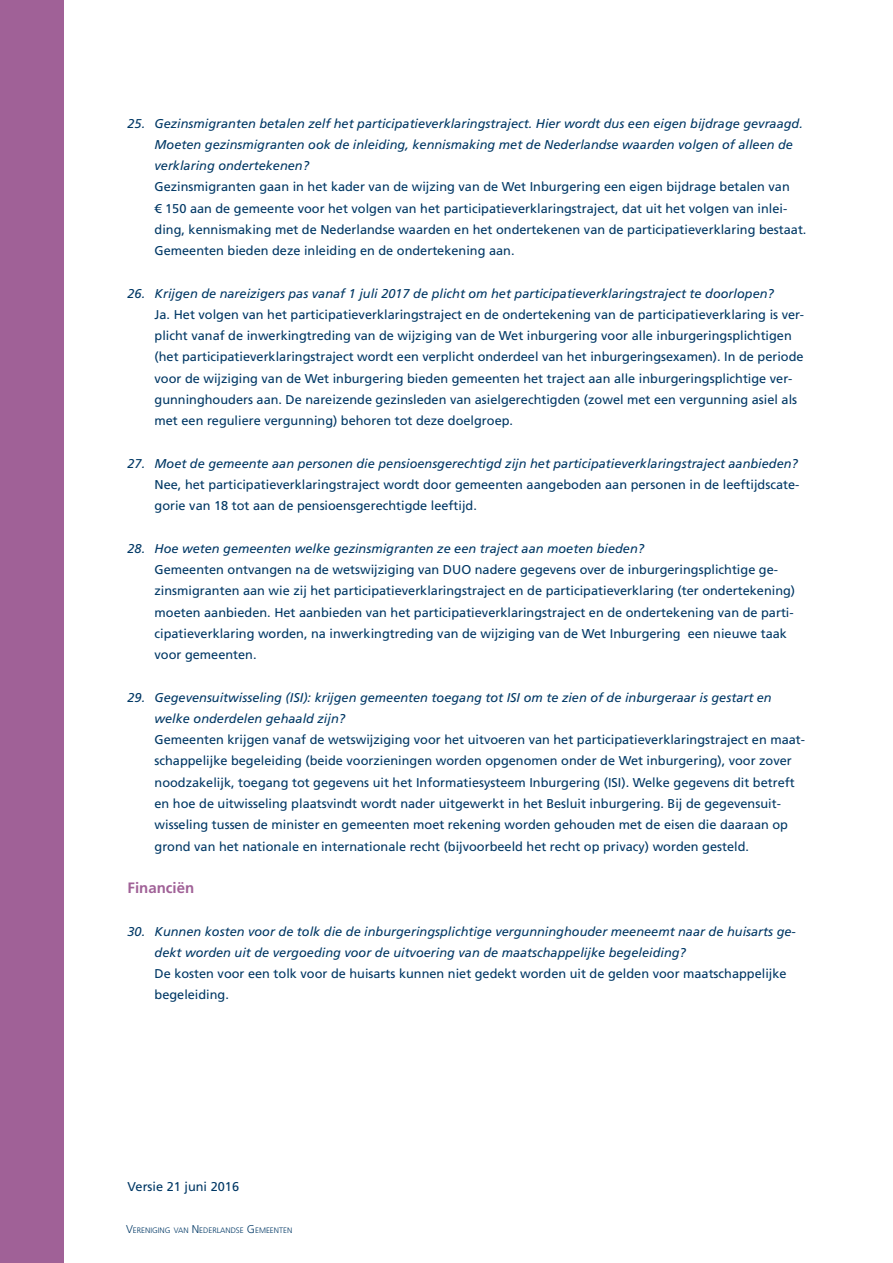
<style>
.page{position:relative;width:893px;height:1263px;background:#fff}
.page>*{position:absolute;margin:0;border:0;box-sizing:border-box;transform-origin:0 0}
._003_Tussenkop_1___1{font:700 15px "Frutiger LT Std";color:#a06197}
._005_Broodtekst___ta{font:12.75px/21.3px "Frutiger LT Std";color:#003865}
.t1{font:italic 12.75px/21.3px "Frutiger LT Std";color:#003865}
._004_Broodtekst___8{font:12.75px "Frutiger LT Std";color:#003865}
.t2{font:300 7.8px "Frutiger LT Std";color:#003865}
.s1{font-size:11.25px}
</style>
<div class="page">
<div style="left:0;top:0;width:64px;height:1263px;background:#a06197"></div>
<p class="t1" style="left:155px;top:113px;width:650px;text-indent:-27px">25. Gezinsmigranten betalen zelf het participatieverklaringstraject. Hier wordt dus een eigen bijdrage gevraagd.<br>Moeten gezinsmigranten ook de inleiding, kennismaking met de Nederlandse waarden volgen of alleen de verklaring ondertekenen?</p>
<p class="_005_Broodtekst___ta" style="left:155px;top:176px;width:653px">Gezinsmigranten gaan in het kader van de wijzing van de Wet Inburgering een eigen bijdrage betalen van<br>€ 150 aan de gemeente voor het volgen van het participatieverklaringstraject, dat uit het volgen van inlei&shy;ding, kennismaking met de Nederlandse waarden en het ondertekenen van de participatieverklaring bestaat.<br>Gemeenten bieden deze inleiding en de ondertekening aan.</p>
<p class="t1" style="left:128px;top:283px;width:648px">26. Krijgen de nareizigers pas vanaf 1 juli 2017 de plicht om het participatieverklaringstraject te doorlopen?</p>
<p class="_005_Broodtekst___ta" style="left:155px;top:304px;width:651px">Ja. Het volgen van het participatieverklaringstraject en de ondertekening van de participatieverklaring is ver&shy;plicht vanaf de inwerkingtreding van de wijziging van de Wet inburgering voor alle inburgeringsplichtigen (het participatieverklaringstraject wordt een verplicht onderdeel van het inburgeringsexamen). In de periode voor de wijziging van de Wet inburgering bieden gemeenten het traject aan alle inburgeringsplichtige ver&shy;gunninghouders aan. De nareizende gezinsleden van asielgerechtigden (zowel met een vergunning asiel als met een reguliere vergunning) behoren tot deze doelgroep.</p>
<p class="t1" style="left:128px;top:453px;width:672px">27. Moet de gemeente aan personen die pensioensgerechtigd zijn het participatieverklaringstraject aanbieden?</p>
<p class="_005_Broodtekst___ta" style="left:155px;top:474px;width:646px">Nee, het participatieverklaringstraject wordt door gemeenten aangeboden aan personen in de leeftijdscate&shy;gorie van 18 tot aan de pensioensgerechtigde leeftijd.</p>
<p class="t1" style="left:128px;top:538px;width:518px">28. Hoe weten gemeenten welke gezinsmigranten ze een traject aan moeten bieden?</p>
<p class="_005_Broodtekst___ta" style="left:155px;top:559px;width:642px">Gemeenten ontvangen na de wetswijziging van DUO nadere gegevens over de inburgeringsplichtige ge&shy;zinsmigranten aan wie zij het participatieverklaringstraject en de participatieverklaring (ter ondertekening) moeten aanbieden. Het aanbieden van het participatieverklaringstraject en de ondertekening van de parti&shy;cipatieverklaring worden, na inwerkingtreding van de wijziging van de Wet Inburgering een nieuwe taak voor gemeenten.</p>
<p class="t1" style="left:155px;top:687px;width:619px;text-indent:-27px">29. Gegevensuitwisseling (ISI): krijgen gemeenten toegang tot ISI om te zien of de inburgeraar is gestart en welke onderdelen gehaald zijn?</p>
<p class="_005_Broodtekst___ta" style="left:155px;top:729px;width:652px">Gemeenten krijgen vanaf de wetswijziging voor het uitvoeren van het participatieverklaringstraject en maat&shy;schappelijke begeleiding (beide voorzieningen worden opgenomen onder de Wet inburgering), voor zover noodzakelijk, toegang tot gegevens uit het Informatiesysteem Inburgering (ISI). Welke gegevens dit betreft en hoe de uitwisseling plaatsvindt wordt nader uitgewerkt in het Besluit inburgering. Bij de gegevensuit&shy;wisseling tussen de minister en gemeenten moet rekening worden gehouden met de eisen die daaraan op grond van het nationale en internationale recht (bijvoorbeeld het recht op privacy) worden gesteld.</p>
<p class="_003_Tussenkop_1___1" style="left:128px;top:879px;width:68px">Financiën</p>
<p class="t1" style="left:155px;top:920px;width:643px;text-indent:-27px">30. Kunnen kosten voor de tolk die de inburgeringsplichtige vergunninghouder meeneemt naar de huisarts ge&shy;dekt worden uit de vergoeding voor de uitvoering van de maatschappelijke begeleiding?</p>
<p class="_005_Broodtekst___ta" style="left:155px;top:963px;width:634px">De kosten voor een tolk voor de huisarts kunnen niet gedekt worden uit de gelden voor maatschappelijke begeleiding.</p>
<p class="_004_Broodtekst___8" style="left:128px;top:1179px;width:113px">Versie 21 juni 2016</p>
<p class="t2" style="left:126px;top:1226px;width:168px"><span class="s1">V</span>ERENIGING VAN <span class="s1">N</span> EDERLANDSE <span class="s1">G</span> EMEENTEN</p>
</div>
